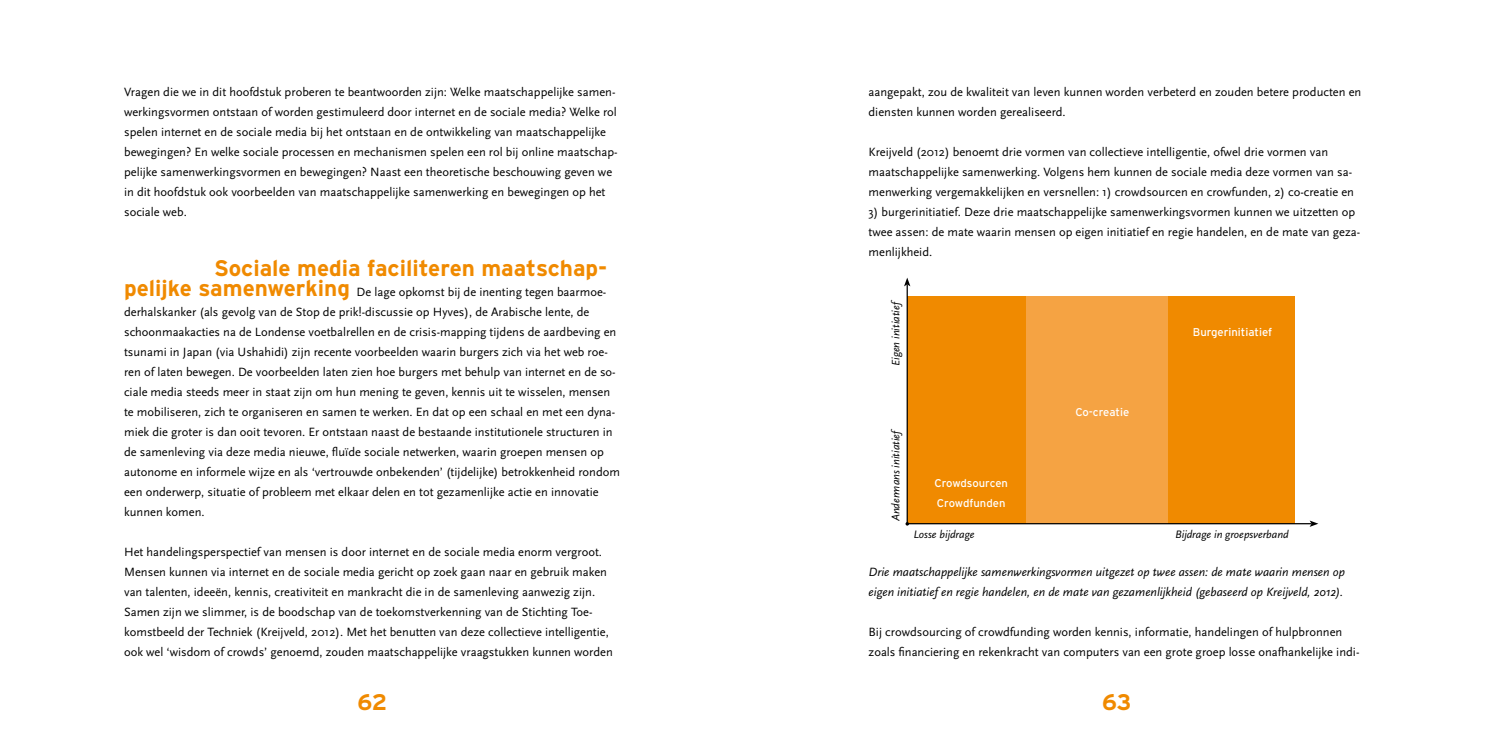
<style>
.page{position:relative;width:1489px;height:745px;background:#fff}
.page>*{position:absolute;margin:0;border:0;box-sizing:border-box;transform-origin:0 0}
.t1{font:700 22.5px "Interstate";color:#f08a00}
.t2{font:12.5px/20px "Scala Sans";color:#000}
.t3{font:italic 12.5px/20px "Scala Sans";color:#000}
.t4{font:italic 11.25px "Scala Sans";color:#000}
.t5{font:11.25px/20px "Interstate";color:#fff}
.s1{font-family:"Interstate";font-weight:700;font-size:22.5px;color:#f08a00}
</style>
<div class="page">
<div style="left:907px;top:296px;width:127px;height:227px;background:#f08a00"></div>
<div style="left:1026px;top:296px;width:149px;height:227px;background:#f5a343"></div>
<div style="left:1168px;top:296px;width:127px;height:227px;background:#f08a00"></div>
<hr style="left:906px;top:522px;width:405px;height:2px;background:#000">
<svg style="left:1309px;top:520px;width:9px;height:6px"></svg>
<hr style="left:906px;top:284px;width:1px;height:240px;background:#000">
<svg style="left:904px;top:277px;width:6px;height:9px"></svg>
<p class="t2" style="left:124px;top:82px;width:495px">Vragen die we in dit hoofdstuk proberen te beantwoorden zijn: Welke maatschappelijke samen&shy;werkingsvormen ontstaan of worden gestimuleerd door internet en de sociale media? Welke rol spelen internet en de sociale media bij het ontstaan en de ontwikkeling van maatschappelijke bewegingen? En welke sociale processen en mechanismen spelen een rol bij online maatschap&shy;pelijke samenwerkingsvormen en bewegingen? Naast een theoretische beschouwing geven we in dit hoofdstuk ook voorbeelden van maatschappelijke samenwerking en bewegingen op het sociale web.</p>
<h1 class="t1" style="left:214px;top:254px;width:395px">Sociale media faciliteren maatschap-</h1>
<p class="t2" style="left:124px;top:282px;width:497px"><span class="s1">pelijke samenwerking</span> De lage opkomst bij de inenting tegen baarmoe&shy;derhalskanker (als gevolg van de Stop de prik!-discussie op Hyves), de Arabische lente, de schoonmaakacties na de Londense voetbalrellen en de crisis-mapping tijdens de aardbeving en tsunami in Japan (via Ushahidi) zijn recente voorbeelden waarin burgers zich via het web roe&shy;ren of laten bewegen. De voorbeelden laten zien hoe burgers met behulp van internet en de so&shy;ciale media steeds meer in staat zijn om hun mening te geven, kennis uit te wisselen, mensen te mobiliseren, zich te organiseren en samen te werken. En dat op een schaal en met een dyna&shy;miek die groter is dan ooit tevoren. Er ontstaan naast de bestaande institutionele structuren in de samenleving via deze media nieuwe, fluïde sociale netwerken, waarin groepen mensen op autonome en informele wijze en als ‘vertrouwde onbekenden’ (tijdelijke) betrokkenheid rondom een onderwerp, situatie of probleem met elkaar delen en tot gezamenlijke actie en innovatie kunnen komen.</p>
<p class="t2" style="left:124px;top:542px;width:490px">Het handelingsperspectief van mensen is door internet en de sociale media enorm vergroot.<br>Mensen kunnen via internet en de sociale media gericht op zoek gaan naar en gebruik maken van talenten, ideeën, kennis, creativiteit en mankracht die in de samenleving aanwezig zijn.<br>Samen zijn we slimmer, is de boodschap van de toekomstverkenning van de Stichting Toe&shy;komstbeeld der Techniek (Kreijveld, 2012). Met het benutten van deze collectieve intelligentie, ook wel ‘wisdom of crowds’ genoemd, zouden maatschappelijke vraagstukken kunnen worden</p>
<p class="t2" style="left:868px;top:82px;width:494px">aangepakt, zou de kwaliteit van leven kunnen worden verbeterd en zouden betere producten en diensten kunnen worden gerealiseerd.</p>
<p class="t2" style="left:868px;top:142px;width:487px">Kreijveld (2012) benoemt drie vormen van collectieve intelligentie, ofwel drie vormen van maatschappelijke samenwerking. Volgens hem kunnen de sociale media deze vormen van sa&shy;menwerking vergemakkelijken en versnellen: 1) crowdsourcen en crowfunden, 2) co-creatie en</p>
<p class="t2" style="left:868px;top:202px;width:493px">3) burgerinitiatief. Deze drie maatschappelijke samenwerkingsvormen kunnen we uitzetten op twee assen: de mate waarin mensen op eigen initiatief en regie handelen, en de mate van geza&shy;menlijkheid.</p>
<p class="t4" style="left:889px;top:366px;width:65px;rotate:-90deg">Eigen initiatief</p>
<p class="t5" style="left:1192px;top:321px;width:81px">Burgerinitiatief</p>
<p class="t4" style="left:889px;top:520px;width:92px;rotate:-90deg">Andermans initiatief</p>
<p class="t5" style="left:934px;top:472px;width:75px">Crowdsourcen<br>Crowdfunden</p>
<p class="t5" style="left:1075px;top:401px;width:55px">Co-creatie</p>
<p class="t4" style="left:913px;top:527px;width:63px">Losse bijdrage</p>
<p class="t4" style="left:1174px;top:527px;width:115px">Bijdrage in groepsverband</p>
<p class="t3" style="left:868px;top:562px;width:478px">Drie maatschappelijke samenwerkingsvormen uitgezet op twee assen: de mate waarin mensen op eigen initiatief en regie handelen, en de mate van gezamenlijkheid (gebaseerd op Kreijveld, 2012).</p>
<p class="t2" style="left:868px;top:622px;width:492px">Bij crowdsourcing of crowdfunding worden kennis, informatie, handelingen of hulpbronnen zoals financiering en rekenkracht van computers van een grote groep losse onafhankelijke indi-</p>
<h1 class="t1" style="left:357px;top:687px;width:31px">62</h1>
<h1 class="t1" style="left:1101px;top:687px;width:31px">63</h1>
</div>
